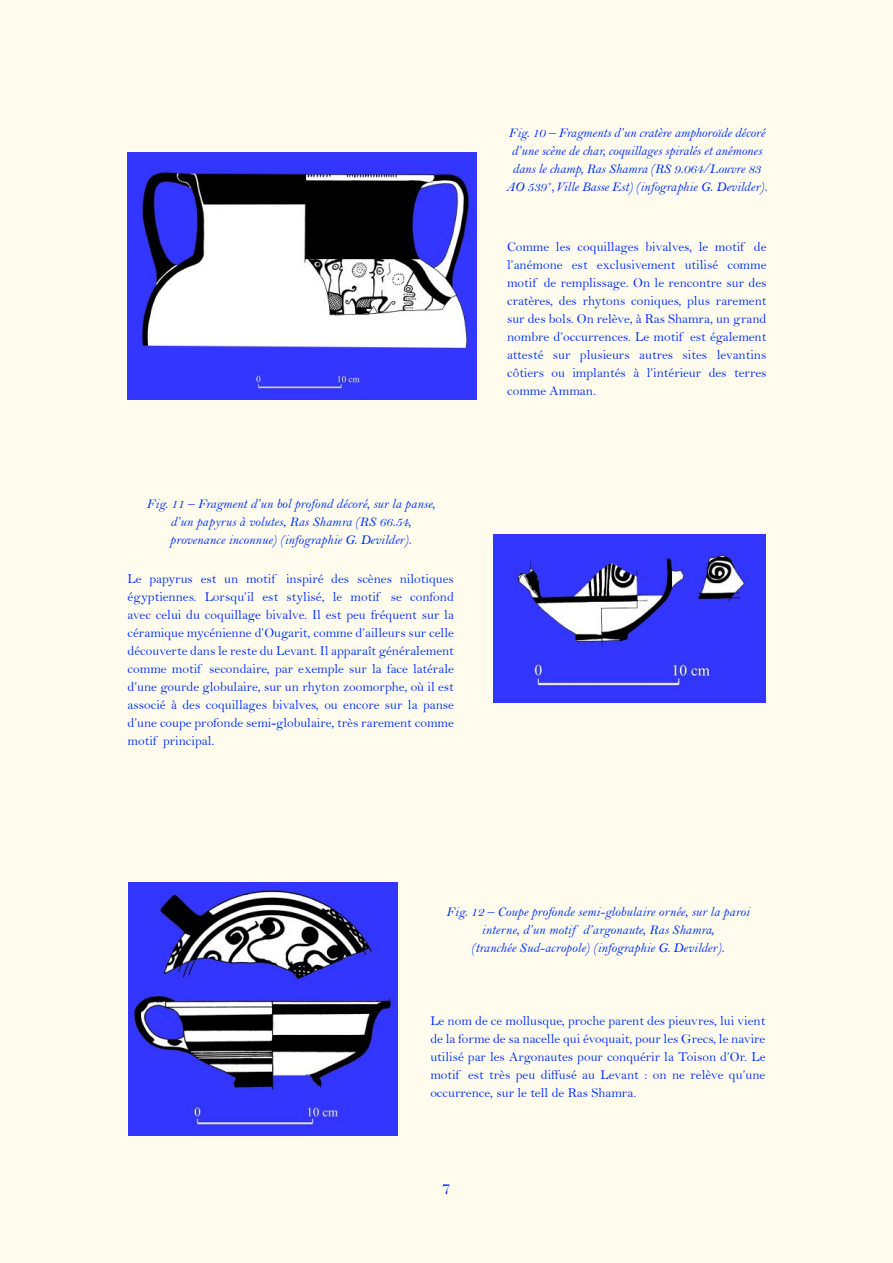
<style>
.page{position:relative;width:893px;height:1263px;background:#fffced}
.page>*{position:absolute;margin:0;border:0;box-sizing:border-box;transform-origin:0 0}
.en_tête{font:18px "Bell";color:#0031fb}
.résumé{font:13.5px/18px "Bell";color:#0031fc;text-align:justify}
.résumé-2{font:13.5px/18px "Bell MT Italic";color:#0031fc;text-align:center}
.Body_Text{font:13.5px/18px "Bell MT Italic";letter-spacing:-.01em;color:#0031fc;text-align:center}
</style>
<div class="page">
<img style="left:128px;top:152px;width:348px;height:247px">
<img style="left:493px;top:534px;width:272px;height:169px">
<img style="left:129px;top:882px;width:268px;height:253px">
<p class="Body_Text" style="left:506px;top:123px;width:263px">Fig. 10 – Fragments d’un cratère amphoroïde décoré d’une scène de char, coquillages spiralés et anémones dans le champ, Ras Shamra (RS 9.064/Louvre 83<br>AO 539<sup>+</sup>,Ville Basse Est) (infographie G. Devilder).</p>
<p class="résumé-2" style="left:146px;top:495px;width:290px">Fig. 11 – Fragment d’un bol profond décoré, sur la panse, d’un papyrus à volutes, Ras Shamra (RS 66.54, provenance inconnue) (infographie G. Devilder).</p>
<p class="résumé" style="left:128px;top:570px;width:328px">Le papyrus est un motif inspiré des scènes nilotiques égyptiennes. Lorsqu’il est stylisé, le motif se confond avec celui du coquillage bivalve. Il est peu fréquent sur la céramique mycénienne d’Ougarit, comme d’ailleurs sur celle découverte dans le reste du Levant. Il apparaît généralement comme motif secondaire, par exemple sur la face latérale d’une gourde globulaire, sur un rhyton zoomorphe, où il est associé à des coquillages bivalves, ou encore sur la panse d’une coupe profonde semi-globulaire, très rarement comme motif principal.</p>
<p class="résumé" style="left:507px;top:238px;width:261px">Comme les coquillages bivalves, le motif de l’anémone est exclusivement utilisé comme motif de remplissage. On le rencontre sur des cratères, des rhytons coniques, plus rarement sur des bols. On relève, à Ras Shamra, un grand nombre d’occurrences. Le motif est également attesté sur plusieurs autres sites levantins côtiers ou implantés à l’intérieur des terres comme Amman.</p>
<p class="résumé-2" style="left:446px;top:902px;width:305px">Fig. 12 – Coupe profonde semi-globulaire ornée, sur la paroi interne, d’un motif d’argonaute, Ras Shamra,<br>(tranchée Sud-acropole) (infographie G. Devilder).</p>
<p class="résumé" style="left:430px;top:1012px;width:337px">Le nom de ce mollusque, proche parent des pieuvres, lui vient de la forme de sa nacelle qui évoquait, pour les Grecs, le navire utilisé par les Argonautes pour conquérir la Toison d’Or. Le motif est très peu diffusé au Levant : on ne relève qu’une occurrence, sur le tell de Ras Shamra.</p>
<p class="en_tête" style="left:442px;top:1178px;width:10px">7</p>
</div>
